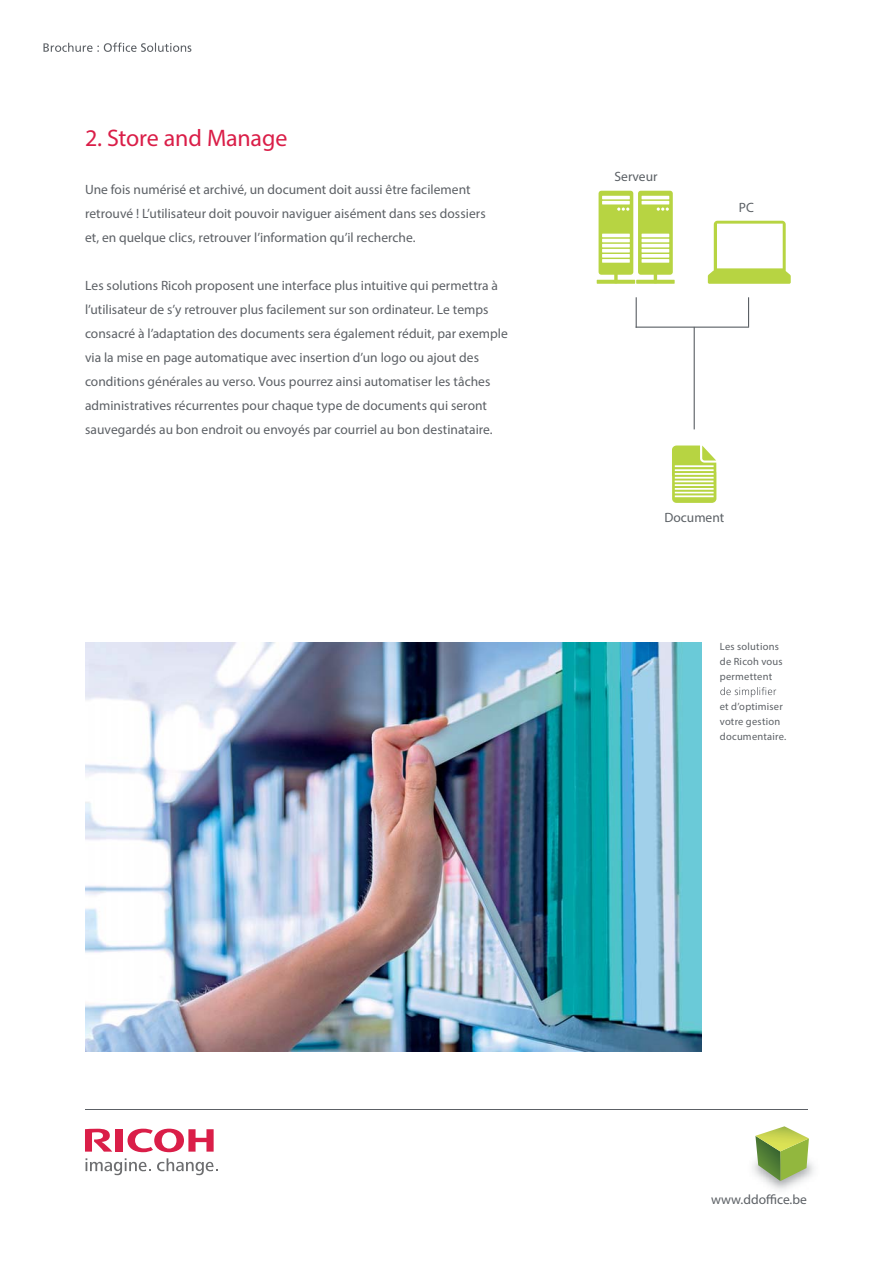
<style>
.page{position:relative;width:893px;height:1263px;background:#fff}
.page>*{position:absolute;margin:0;border:0;box-sizing:border-box;transform-origin:0 0}
.t1{font:24px "Frutiger LT";letter-spacing:-.01em;color:#da1e48}
.t2{font:300 13.5px/24px "Frutiger LT";color:#5c6065}
.t3{font:300 13.5px "Frutiger LT";color:#5b6065}
.t4{font:13.5px "Myriad Pro";color:#5c6065}
.t5{font:300 10.5px/15px "Frutiger LT";letter-spacing:.02em;color:#5c6065}
</style>
<div class="page">
<hr style="left:85px;top:1109px;width:723px;height:1px;background:#5c6065">
<svg style="left:127px;top:1129px;width:87px;height:23px"></svg>
<div style="left:116px;top:1129px;width:7px;height:23px;background:#da1e48"></div>
<svg style="left:85px;top:1129px;width:27px;height:23px"></svg>
<svg style="left:86px;top:1158px;width:65px;height:17px"></svg>
<svg style="left:157px;top:1158px;width:61px;height:17px"></svg>
<svg style="left:597px;top:191px;width:78px;height:93px"></svg>
<svg style="left:708px;top:221px;width:83px;height:63px"></svg>
<svg style="left:672px;top:446px;width:44px;height:57px"></svg>
<hr style="left:636px;top:327px;width:113px;height:1px;background:#5b6065">
<hr style="left:748px;top:297px;width:1px;height:30px;background:#5b6065">
<hr style="left:636px;top:297px;width:1px;height:31px;background:#5b6065">
<hr style="left:694px;top:327px;width:1px;height:102px;background:#5b6065">
<img style="left:85px;top:642px;width:617px;height:410px">
<svg style="left:43px;top:43px;width:148px;height:9px"></svg>
<svg style="left:720px;top:687px;width:56px;height:10px"></svg>
<svg style="left:755px;top:1126px;width:54px;height:55px;background:#a8bf71"></svg>
<h1 class="t1" style="left:85px;top:129px;width:204px">2. Store and Manage</h1>
<p class="t2" style="left:85px;top:178px;width:402px">Une fois numérisé et archivé, un document doit aussi être facilement retrouvé ! L’utilisateur doit pouvoir naviguer aisément dans ses dossiers et, en quelque clics, retrouver l’information qu’il recherche.</p>
<p class="t2" style="left:85px;top:274px;width:424px">Les solutions Ricoh proposent une interface plus intuitive qui permettra à l’utilisateur de s’y retrouver plus facilement sur son ordinateur. Le temps consacré à l’adaptation des documents sera également réduit, par exemple via la mise en page automatique avec insertion d’un logo ou ajout des conditions générales au verso. Vous pourrez ainsi automatiser les tâches administratives récurrentes pour chaque type de documents qui seront sauvegardés au bon endroit ou envoyés par courriel au bon destinataire.</p>
<p class="t3" style="left:614px;top:172px;width:44px">Serveur</p>
<p class="t3" style="left:739px;top:203px;width:17px">PC</p>
<p class="t3" style="left:664px;top:513px;width:61px">Document</p>
<p class="t5" style="left:720px;top:640px;width:64px">Les solutions de Ricoh vous permettent</p>
<p class="t5" style="left:720px;top:700px;width:68px">et d’optimiser votre gestion documentaire.</p>
<p class="t4" style="left:711px;top:1192px;width:97px">www.ddoffice.be</p>
</div>
